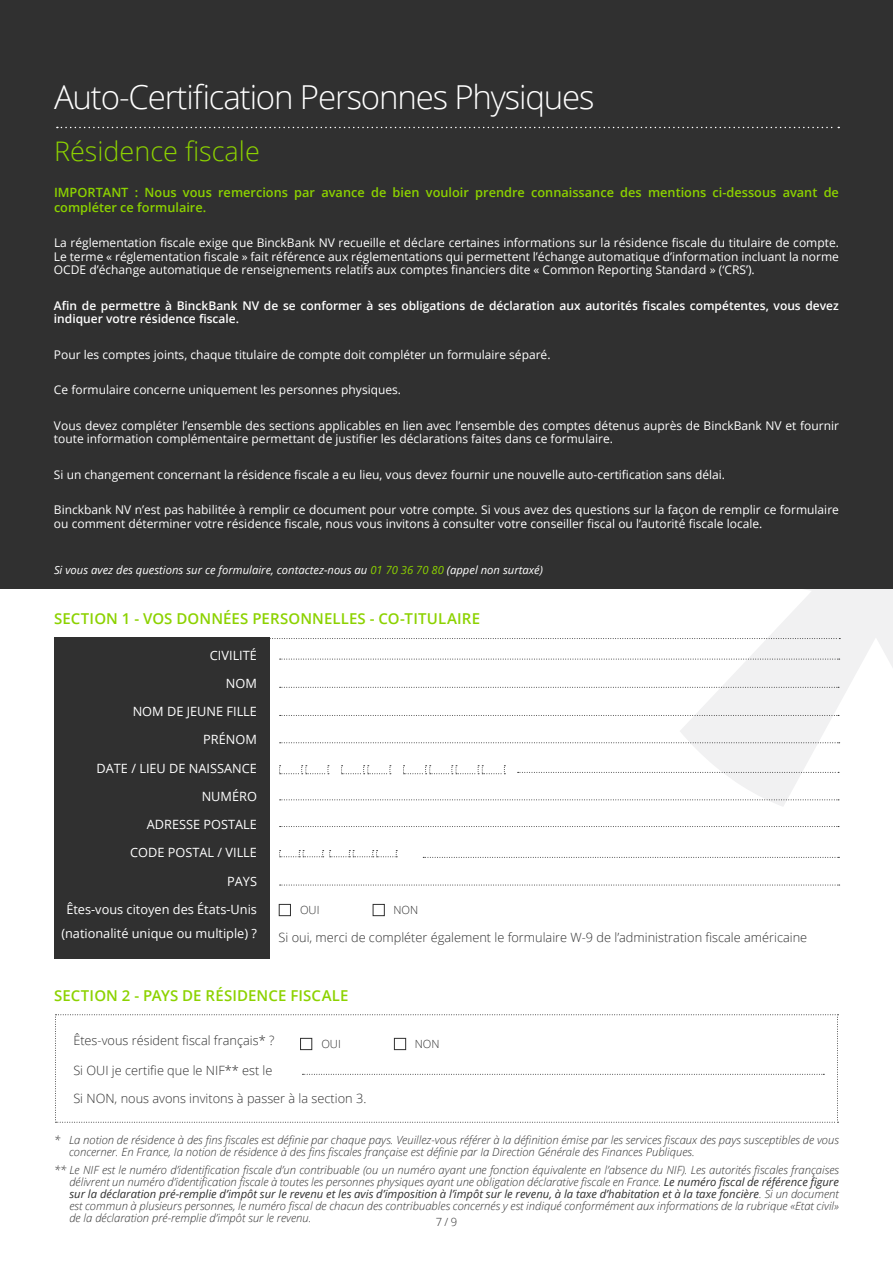
<style>
.page{position:relative;width:893px;height:1263px;background:#fff}
.page>*{position:absolute;margin:0;border:0;box-sizing:border-box;transform-origin:0 0}
.t1{font:300 33px "Open Sans";letter-spacing:-.035em;color:#fff}
.t2{font:300 27px "Open Sans";color:#8cd200}
.t3{font:600 15px "Open Sans";letter-spacing:.005em;color:#8cd200}
.t4{font:300 12.75px/27.6px "Open Sans";color:#303030}
.t5{font:12.75px/24px "Open Sans";color:#fff;text-align:center}
.t6{font:600 12.75px/15px "Open Sans";color:#8cd200}
.t7{font:12px/13.5px "Open Sans";color:#fff}
.t8{font:600 12px/13.5px "Open Sans";color:#fff}
.t9{font:italic 300 11.25px/12px "Open Sans";color:#303030}
.t10{font:italic 11.25px "Open Sans";color:#fff}
.t11{font:300 11.25px "Open Sans";color:#303030}
.s1{color:#8cd200}
.s2{font-weight:400}
</style>
<div class="page">
<svg style="left:623px;top:589px;width:270px;height:217px"></svg>
<div style="left:0;top:0;width:893px;height:589px;background:#303030"></div>
<svg style="left:57px;top:127px;width:782px;height:1px"></svg>
<div style="left:54px;top:637px;width:216px;height:322px;background:#303030"></div>
<svg style="left:270px;top:638px;width:570px;height:1px"></svg>
<svg style="left:280px;top:659px;width:560px;height:1px"></svg>
<svg style="left:280px;top:687px;width:559px;height:1px"></svg>
<svg style="left:280px;top:715px;width:559px;height:1px"></svg>
<svg style="left:280px;top:742px;width:560px;height:1px"></svg>
<svg style="left:280px;top:799px;width:559px;height:1px"></svg>
<svg style="left:280px;top:826px;width:559px;height:1px"></svg>
<svg style="left:518px;top:772px;width:321px;height:1px"></svg>
<svg style="left:280px;top:885px;width:560px;height:1px"></svg>
<svg style="left:279px;top:765px;width:50px;height:9px"></svg>
<svg style="left:341px;top:765px;width:50px;height:9px"></svg>
<svg style="left:403px;top:765px;width:102px;height:9px"></svg>
<svg style="left:423px;top:857px;width:416px;height:1px"></svg>
<svg style="left:279px;top:850px;width:118px;height:7px"></svg>
<div style="left:279px;top:904px;width:12px;height:12px;background:#fff;border:1px solid #303030"></div>
<div style="left:373px;top:904px;width:12px;height:12px;background:#fff;border:1px solid #303030"></div>
<svg style="left:55px;top:1014px;width:783px;height:109px"></svg>
<div style="left:300px;top:1038px;width:12px;height:12px;background:#fff;border:1px solid #303030"></div>
<div style="left:394px;top:1038px;width:12px;height:12px;background:#fff;border:1px solid #303030"></div>
<h1 class="t1" style="left:54px;top:74px;width:542px">Auto-Certification Personnes Physiques</h1>
<h2 class="t2" style="left:54px;top:132px;width:207px">Résidence fiscale</h2>
<p class="t6" style="left:54px;top:184px;width:786px">IMPORTANT : Nous vous remercions par avance de bien vouloir prendre connaissance des mentions ci-dessous avant de compléter ce formulaire.</p>
<p class="t7" style="left:54px;top:236px;width:786px;text-align:justify">La réglementation fiscale exige que BinckBank NV recueille et déclare certaines informations sur la résidence fiscale du titulaire de compte.<br>Le terme « réglementation fiscale » fait référence aux réglementations qui permettent l’échange automatique d’information incluant la norme OCDE d’échange automatique de renseignements relatifs aux comptes financiers dite « Common Reporting Standard » (‘CRS’).</p>
<p class="t8" style="left:54px;top:299px;width:786px">Afin de permettre à BinckBank NV de se conformer à ses obligations de déclaration aux autorités fiscales compétentes, vous devez indiquer votre résidence fiscale.</p>
<p class="t7" style="left:54px;top:347px;width:498px">Pour les comptes joints, chaque titulaire de compte doit compléter un formulaire séparé.</p>
<p class="t7" style="left:54px;top:383px;width:349px">Ce formulaire concerne uniquement les personnes physiques.</p>
<p class="t7" style="left:54px;top:418px;width:786px">Vous devez compléter l’ensemble des sections applicables en lien avec l’ensemble des comptes détenus auprès de BinckBank NV et fournir toute information complémentaire permettant de justifier les déclarations faites dans ce formulaire.</p>
<p class="t7" style="left:54px;top:467px;width:673px">Si un changement concernant la résidence fiscale a eu lieu, vous devez fournir une nouvelle auto-certification sans délai.</p>
<p class="t7" style="left:54px;top:503px;width:786px">Binckbank NV n’est pas habilitée à remplir ce document pour votre compte. Si vous avez des questions sur la façon de remplir ce formulaire ou comment déterminer votre résidence fiscale, nous vous invitons à consulter votre conseiller fiscal ou l’autorité fiscale locale.</p>
<p class="t10" style="left:54px;top:562px;width:490px">Si vous avez des questions sur ce formulaire, contactez-nous au <span class="s1">01 70 36 70 80</span> (appel non surtaxé)</p>
<p class="t3" style="left:54px;top:608px;width:428px">SECTION 1 - VOS DONNÉES PERSONNELLES - CO-TITULAIRE</p>
<p class="t5" style="left:210px;top:643px;width:49px">CIVILITÉ</p>
<p class="t5" style="left:226px;top:671px;width:33px">NOM</p>
<p class="t5" style="left:133px;top:699px;width:126px">NOM DE JEUNE FILLE</p>
<p class="t5" style="left:203px;top:727px;width:55px">PRÉNOM</p>
<p class="t5" style="left:97px;top:756px;width:162px">DATE / LIEU DE NAISSANCE</p>
<p class="t5" style="left:202px;top:784px;width:57px">NUMÉRO</p>
<p class="t5" style="left:147px;top:812px;width:112px">ADRESSE POSTALE</p>
<p class="t5" style="left:130px;top:840px;width:128px">CODE POSTAL / VILLE</p>
<p class="t5" style="left:227px;top:869px;width:31px">PAYS</p>
<p class="t5" style="left:61px;top:897px;width:197px">Êtes-vous citoyen des États-Unis (nationalité unique ou multiple) ?</p>
<p class="t11" style="left:300px;top:902px;width:21px">OUI</p>
<p class="t11" style="left:393px;top:902px;width:26px">NON</p>
<p class="t4" style="left:279px;top:923px;width:530px">Si oui, merci de compléter également le formulaire W-9 de l’administration fiscale américaine</p>
<p class="t3" style="left:54px;top:985px;width:296px">SECTION 2 - PAYS DE RÉSIDENCE FISCALE</p>
<p class="t4" style="left:73px;top:1026px;width:203px">Êtes-vous résident fiscal français* ?</p>
<p class="t11" style="left:321px;top:1036px;width:21px">OUI</p>
<p class="t11" style="left:415px;top:1036px;width:26px">NON</p>
<p class="t4" style="left:73px;top:1056px;width:294px">Si OUI je certifie que le NIF** est le<br>Si NON, nous avons invitons à passer à la section 3.</p>
<p class="t9" style="left:69px;top:1133px;width:771px;text-indent:-15px">* La notion de résidence à des fins fiscales est définie par chaque pays. Veuillez-vous référer à Ia définition émise par les services fiscaux des pays susceptibles de vous concerner. En France, Ia notion de résidence à des fins fiscales française est définie par Ia Direction Générale des Finances Publiques.</p>
<p class="t9" style="left:69px;top:1163px;width:771px;text-align:justify;text-indent:-15px">** Le NIF est le numéro d’identification fiscale d’un contribuable (ou un numéro ayant une fonction équivalente en l’absence du NIF). Les autorités fiscales françaises délivrent un numéro d’identification fiscale à toutes les personnes physiques ayant une obligation déclarative fiscale en France. <span class="s2">Le numéro fiscal de référence figure sur la déclaration pré-remplie d’impôt sur le revenu et les avis d’imposition à l’impôt sur le revenu, à la taxe d’habitation et à la taxe foncière</span>. Si un document est commun à plusieurs personnes, le numéro fiscal de chacun des contribuables concernés y est indiqué conformément aux informations de la rubrique «Etat civil» de la déclaration pré-remplie d’impôt sur le revenu.</p>
<p class="t11" style="left:436px;top:1214px;width:23px">7 / 9</p>
</div>
